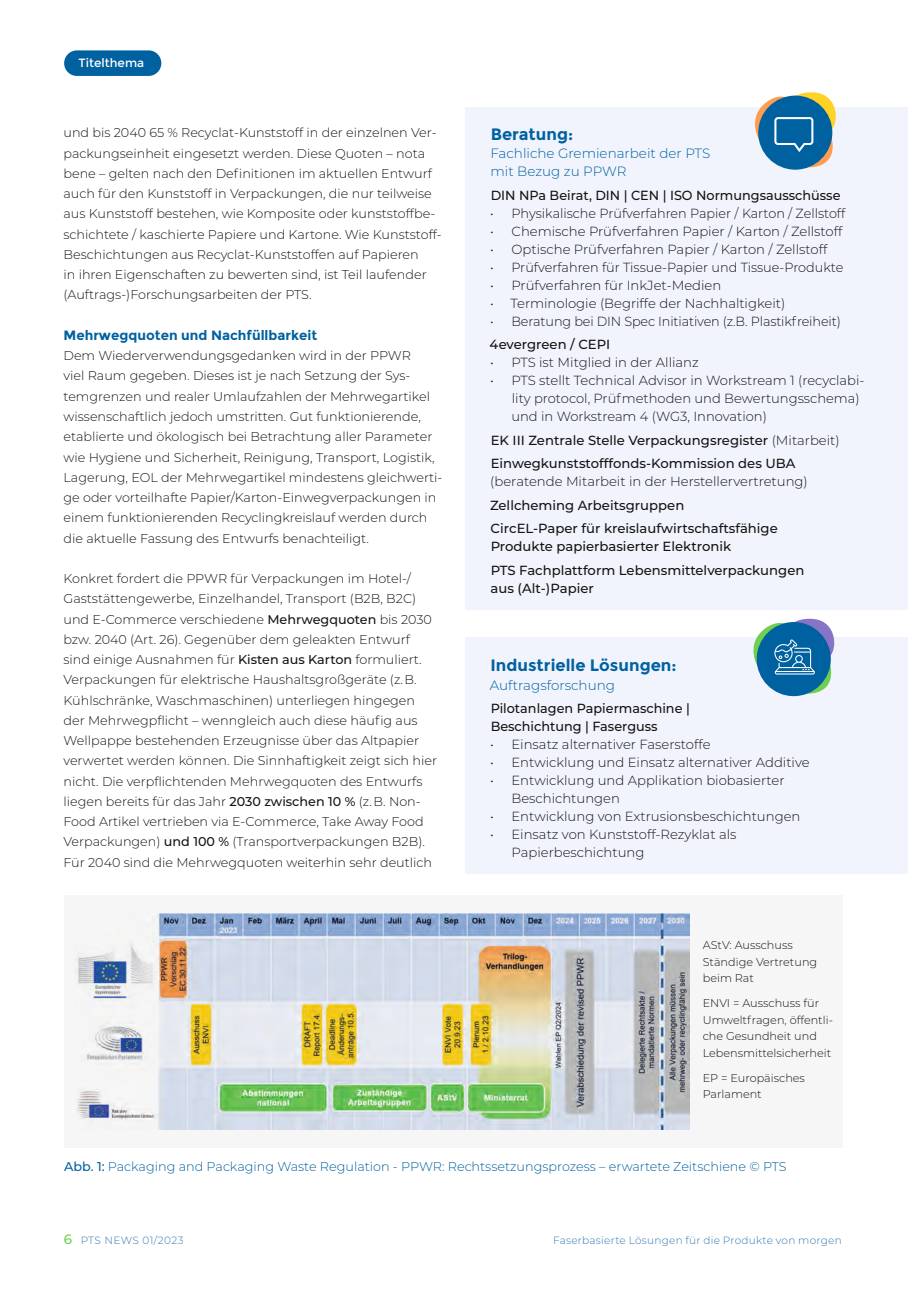
<style>
.page{position:relative;width:919px;height:1289px;background:#fff}
.page>*{position:absolute;margin:0;border:0;box-sizing:border-box;transform-origin:0 0}
.t1{font:700 16.5px "Montserrat";color:#0061a0}
.t2{font:300 13.5px/18px "Montserrat";color:#0061a0}
.t3{font:700 13.5px "Montserrat";color:#0061a0}
.t4{font:300 13.2px/18px "Montserrat";color:#131413}
.t5{font:500 13.2px/23.5px "Montserrat";color:#131413}
.t6{font:300 12.75px/20.2px "Montserrat";color:#131413}
.t7{font:300 12.75px "Montserrat";color:#0061a0}
.t8{font:12px "Montserrat";color:#fff}
.t9{font:300 11.25px/16.5px "Montserrat";color:#131413}
.t10{font:300 10.5px "Montserrat";letter-spacing:.025em;color:#3578b0}
.s1{font-weight:500}
.s2{font-weight:300}
.s3{font-weight:500;font-size:13.5px;color:#6fcf51}
</style>
<div class="page">
<div style="left:64px;top:894px;width:778px;height:253px;background:#f6f6f6"></div>
<div style="left:64px;top:50px;width:97px;height:26px;background:#0061a0;border-radius:13px"></div>
<div style="left:464px;top:107px;width:443px;height:503px;background:#f2f4fd"></div>
<div style="left:464px;top:637px;width:443px;height:237px;background:#f2f4fd"></div>
<svg style="left:755px;top:92px;width:81px;height:77px"></svg>
<svg style="left:753px;top:618px;width:82px;height:77px"></svg>
<img style="left:77px;top:913px;width:612px;height:216px">
<p class="t8" style="left:79px;top:56px;width:67px">Titelthema</p>
<p class="t6" style="left:63px;top:122px;width:380px">und bis 2040 65 % Recyclat-Kunststoff in der einzelnen Ver&shy;packungseinheit eingesetzt werden. Diese Quoten – nota bene – gelten nach den Definitionen im aktuellen Entwurf auch für den Kunststoff in Verpackungen, die nur teilweise aus Kunststoff bestehen, wie Komposite oder kunststoffbe&shy;schichtete / kaschierte Papiere und Kartone. Wie Kunststoff-Beschichtungen aus Recyclat-Kunststoffen auf Papieren<br>in ihren Eigenschaften zu bewerten sind, ist Teil laufender (Auftrags-)Forschungsarbeiten der PTS.</p>
<p class="t3" style="left:63px;top:327px;width:255px">Mehrwegquoten und Nachfüllbarkeit</p>
<p class="t6" style="left:63px;top:345px;width:380px">Dem Wiederverwendungsgedanken wird in der PPWR<br>viel Raum gegeben. Dieses ist je nach Setzung der Sys&shy;temgrenzen und realer Umlaufzahlen der Mehrwegartikel wissenschaftlich jedoch umstritten. Gut funktionierende, etablierte und ökologisch bei Betrachtung aller Parameter wie Hygiene und Sicherheit, Reinigung, Transport, Logistik, Lagerung, EOL der Mehrwegartikel mindestens gleichwerti&shy;ge oder vorteilhafte Papier/Karton-Einwegverpackungen in einem funktionierenden Recyclingkreislauf werden durch die aktuelle Fassung des Entwurfs benachteiligt.</p>
<p class="t6" style="left:63px;top:568px;width:375px">Konkret fordert die PPWR für Verpackungen im Hotel-/ Gaststättengewerbe, Einzelhandel, Transport (B2B, B2C) und E-Commerce verschiedene <span class="s1">Mehrwegquoten</span> bis 2030 bzw. 2040 (Art. 26). Gegenüber dem geleakten Entwurf sind einige Ausnahmen für <span class="s1">Kisten aus Karton</span> formuliert.<br>Verpackungen für elektrische Haushaltsgroßgeräte (z. B.<br>Kühlschränke, Waschmaschinen) unterliegen hingegen der Mehrwegpflicht – wenngleich auch diese häufig aus Wellpappe bestehenden Erzeugnisse über das Altpapier verwertet werden können. Die Sinnhaftigkeit zeigt sich hier nicht. Die verpflichtenden Mehrwegquoten des Entwurfs liegen bereits für das Jahr <span class="s1">2030 zwischen 10 %</span> (z. B. Non-Food Artikel vertrieben via E-Commerce, Take Away Food Verpackungen) <span class="s1">und 100 %</span> (Transportverpackungen B2B).<br>Für 2040 sind die Mehrwegquoten weiterhin sehr deutlich</p>
<p class="t1" style="left:490px;top:125px;width:84px">Beratung:</p>
<p class="t2" style="left:490px;top:144px;width:221px">Fachliche Gremienarbeit der PTS mit Bezug zu PPWR</p>
<p class="t5" style="left:490px;top:183px;width:351px">DIN NPa Beirat, DIN | CEN | ISO Normungsausschüsse</p>
<p class="t4" style="left:490px;top:203px;width:356px">• Physikalische Prüfverfahren Papier / Karton / Zellstoff</p>
<p class="t4" style="left:490px;top:221px;width:354px">• Chemische Prüfverfahren Papier / Karton / Zellstoff</p>
<p class="t4" style="left:490px;top:239px;width:338px">• Optische Prüfverfahren Papier / Karton / Zellstoff</p>
<p class="t4" style="left:490px;top:257px;width:354px">• Prüfverfahren für Tissue-Papier und Tissue-Produkte</p>
<p class="t4" style="left:490px;top:275px;width:233px">• Prüfverfahren für InkJet-Medien</p>
<p class="t4" style="left:490px;top:293px;width:297px">• Terminologie (Begriffe der Nachhaltigkeit)</p>
<p class="t4" style="left:490px;top:311px;width:352px">• Beratung bei DIN Spec Initiativen (z.B. Plastikfreiheit)</p>
<p class="t5" style="left:489px;top:332px;width:122px">4evergreen / CEPI</p>
<p class="t4" style="left:490px;top:353px;width:210px">• PTS ist Mitglied in der Allianz</p>
<p class="t4" style="left:511px;top:371px;width:354px;text-indent:-21px">• PTS stellt Technical Advisor in Workstream 1 (recyclabi&shy;lity protocol, Prüfmethoden und Bewertungsschema) und in Workstream 4 (WG3, Innovation)</p>
<p class="t5" style="left:490px;top:428px;width:350px">EK III Zentrale Stelle Verpackungsregister <span class="s2">(Mitarbeit)<br></span>Einwegkunststofffonds-Kommission des UBA</p>
<p class="t4" style="left:490px;top:472px;width:319px">(beratende Mitarbeit in der Herstellervertretung)</p>
<p class="t5" style="left:490px;top:493px;width:289px">Zellcheming Arbeitsgruppen<br>CircEL-Paper für kreislaufwirtschaftsfähige</p>
<p class="t5" style="left:490px;top:534px;width:315px">Produkte papierbasierter Elektronik<br>PTS Fachplattform Lebensmittelverpackungen</p>
<p class="t5" style="left:490px;top:576px;width:105px">aus (Alt-)Papier</p>
<p class="t1" style="left:490px;top:655px;width:187px">Industrielle Lösungen:</p>
<p class="t2" style="left:490px;top:675px;width:127px">Auftragsforschung</p>
<p class="t5" style="left:490px;top:699px;width:201px;line-height:18px">Pilotanlagen Papiermaschine |<br>Beschichtung | Faserguss</p>
<p class="t4" style="left:490px;top:735px;width:222px">• Einsatz alternativer Faserstoffe</p>
<p class="t4" style="left:490px;top:753px;width:321px">• Entwicklung und Einsatz alternativer Additive</p>
<p class="t4" style="left:511px;top:771px;width:274px;text-indent:-21px">• Entwicklung und Applikation biobasierter<br>Beschichtungen</p>
<p class="t4" style="left:490px;top:807px;width:312px">• Entwicklung von Extrusionsbeschichtungen</p>
<p class="t4" style="left:511px;top:825px;width:226px;text-indent:-21px">• Einsatz von Kunststoff-Rezyklat als<br>Papierbeschichtung</p>
<p class="t9" style="left:702px;top:936px;width:116px">AStV: Ausschuss<br>Ständige Vertretung beim Rat</p>
<p class="t9" style="left:702px;top:994px;width:132px">ENVI = Ausschuss für<br>Umweltfragen, öffentli&shy;che Gesundheit und<br>Lebensmittelsicherheit</p>
<p class="t9" style="left:702px;top:1069px;width:104px">EP = Europäisches<br>Parlament</p>
<p class="t7" style="left:64px;top:1157px;width:724px"><span class="s1">Abb. 1:</span> Packaging and Packaging Waste Regulation - PPWR: Rechtssetzungsprozess – erwartete Zeitschiene © PTS</p>
<p class="t10" style="left:64px;top:1233px;width:121px"><span class="s3">6</span> PTS NEWS 01/2023</p>
<p class="t10" style="left:553px;top:1232px;width:290px">Faserbasierte Lösungen für die Produkte von morgen</p>
</div>
